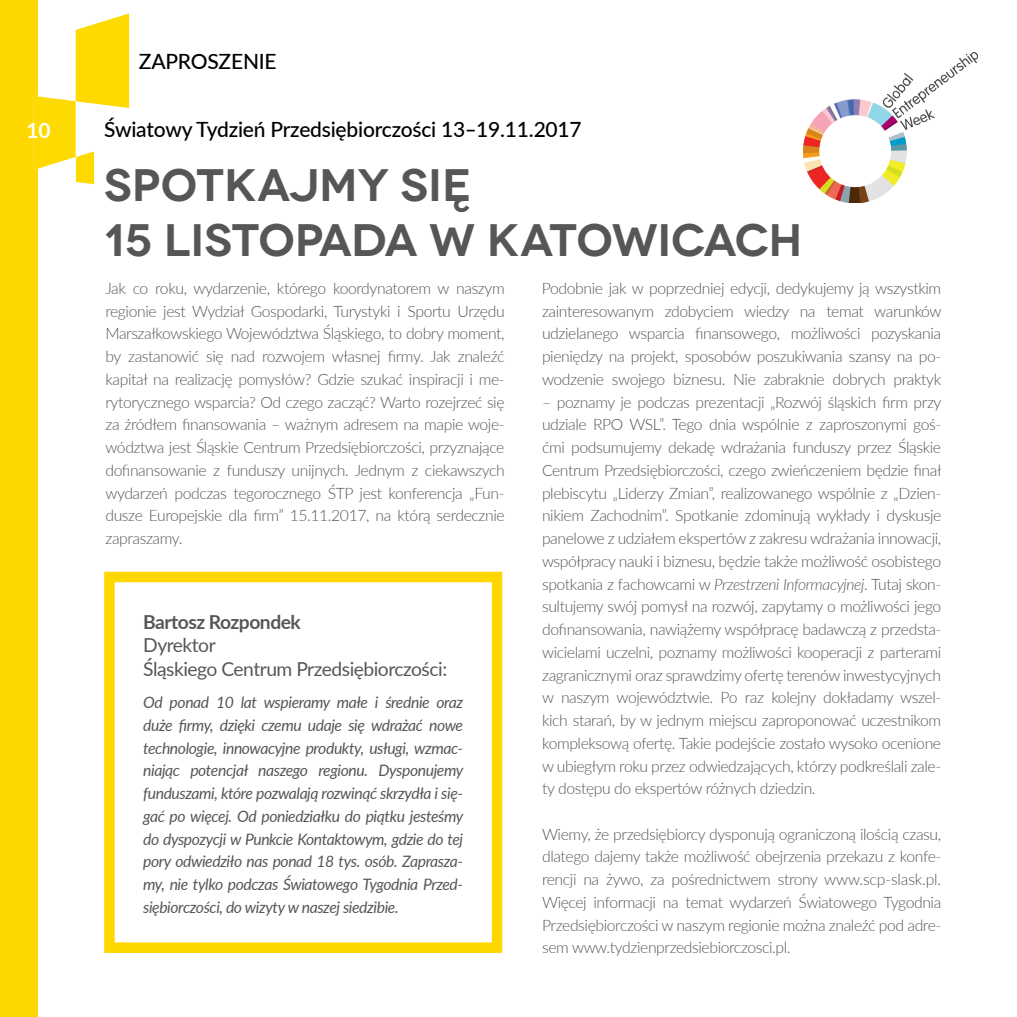
<style>
.page{position:relative;width:1017px;height:1017px;background:#fff}
.page>*{position:absolute;margin:0;border:0;box-sizing:border-box;transform-origin:0 0}
.t1{font:600 45.5px/54.6px "Novecentowide";letter-spacing:-.01em;color:#555756}
.t2{font:500 21px "Lato";letter-spacing:-.01em;color:#000}
.t3{font:700 21px "Lato";color:#fff}
.t4{font:19.25px/23.1px "Lato";letter-spacing:-.025em;color:#555756}
.t5{font:700 19.25px "Lato";letter-spacing:-.025em;color:#555756}
.t6{font:300 15.75px/22.8px "Lato";letter-spacing:-.025em;color:#555756;text-align:justify}
.t7{font:italic 15.75px/22.8px "Lato";letter-spacing:-.025em;color:#555756;text-align:justify}
.s1{font-style:italic}
</style>
<div class="page">
<div style="left:0;top:0;width:38px;height:1017px;background:#ffd700"></div>
<img style="left:14px;top:0;width:116px;height:225px">
<div style="left:104px;top:572px;width:398px;height:381px;border:10px solid #ffd700"></div>
<img style="left:804px;top:52px;width:173px;height:150px">
<h2 class="t3" style="left:26px;top:115px;width:26px">10</h2>
<h2 class="t2" style="left:139px;top:46px;width:139px">ZAPROSZENIE</h2>
<h2 class="t2" style="left:104px;top:114px;width:479px">Światowy Tydzień Przedsiębiorczości 13‒19.11.2017</h2>
<h1 class="t1" style="left:104px;top:158px;width:700px">SPOTKAJMY SIĘ<br>15 LISTOPADA W KATOWICACH</h1>
<p class="t6" style="left:105px;top:276px;width:401px">Jak co roku, wydarzenie, którego koordynatorem w naszym regionie jest Wydział Gospodarki, Turystyki i Sportu Urzędu Marszałkowskiego Województwa Śląskiego, to dobry moment, by zastanowić się nad rozwojem własnej firmy. Jak znaleźć kapitał na realizację pomysłów? Gdzie szukać inspiracji i me&shy;rytorycznego wsparcia? Od czego zacząć? Warto rozejrzeć się za źródłem finansowania – ważnym adresem na mapie woje&shy;wództwa jest Śląskie Centrum Przedsiębiorczości, przyznające dofinansowanie z funduszy unijnych. Jednym z ciekawszych wydarzeń podczas tegorocznego ŚTP jest konferencja „Fun&shy;dusze Europejskie dla firm” 15.11.2017, na którą serdecznie zapraszamy.</p>
<p class="t6" style="left:542px;top:276px;width:401px">Podobnie jak w poprzedniej edycji, dedykujemy ją wszystkim zainteresowanym zdobyciem wiedzy na temat warunków udzielanego wsparcia finansowego, możliwości pozyskania pieniędzy na projekt, sposobów poszukiwania szansy na po&shy;wodzenie swojego biznesu. Nie zabraknie dobrych praktyk</p>
<p class="t6" style="left:542px;top:390px;width:401px">– poznamy je podczas prezentacji „Rozwój śląskich firm przy udziale RPO WSL”. Tego dnia wspólnie z zaproszonymi goś&shy;ćmi podsumujemy dekadę wdrażania funduszy przez Śląskie Centrum Przedsiębiorczości, czego zwieńczeniem będzie finał plebiscytu „Liderzy Zmian”, realizowanego wspólnie z „Dzien&shy;nikiem Zachodnim”. Spotkanie zdominują wykłady i dyskusje panelowe z udziałem ekspertów z zakresu wdrażania innowacji, współpracy nauki i biznesu, będzie także możliwość osobistego spotkania z fachowcami w <span class="s1">Przestrzeni Informacyjnej</span>. Tutaj skon&shy;sultujemy swój pomysł na rozwój, zapytamy o możliwości jego dofinansowania, nawiążemy współpracę badawczą z przedsta&shy;wicielami uczelni, poznamy możliwości kooperacji z parterami zagranicznymi oraz sprawdzimy ofertę terenów inwestycyjnych w naszym województwie. Po raz kolejny dokładamy wszel&shy;kich starań, by w jednym miejscu zaproponować uczestnikom kompleksową ofertę. Takie podejście zostało wysoko ocenione w ubiegłym roku przez odwiedzających, którzy podkreślali zale&shy;ty dostępu do ekspertów różnych dziedzin.</p>
<p class="t6" style="left:542px;top:822px;width:401px">Wiemy, że przedsiębiorcy dysponują ograniczoną ilością czasu, dlatego dajemy także możliwość obejrzenia przekazu z konfe&shy;rencji na żywo, za pośrednictwem strony www.scp-slask.pl.<br>Więcej informacji na temat wydarzeń Światowego Tygodnia Przedsiębiorczości w naszym regionie można znaleźć pod adre&shy;sem www.tydzienprzedsiebiorczosci.pl.</p>
<p class="t5" style="left:143px;top:608px;width:159px">Bartosz Rozpondek</p>
<p class="t4" style="left:143px;top:633px;width:305px">Dyrektor<br>Śląskiego Centrum Przedsiębiorczości:</p>
<p class="t7" style="left:143px;top:690px;width:322px">Od ponad 10 lat wspieramy małe i średnie oraz duże firmy, dzięki czemu udaje się wdrażać nowe technologie, innowacyjne produkty, usługi, wzmac&shy;niając potencjał naszego regionu. Dysponujemy funduszami, które pozwalają rozwinąć skrzydła i się&shy;gać po więcej. Od poniedziałku do piątku jesteśmy do dyspozycji w Punkcie Kontaktowym, gdzie do tej pory odwiedziło nas ponad 18 tys. osób. Zaprasza&shy;my, nie tylko podczas Światowego Tygodnia Przed&shy;siębiorczości, do wizyty w naszej siedzibie.</p>
</div>
